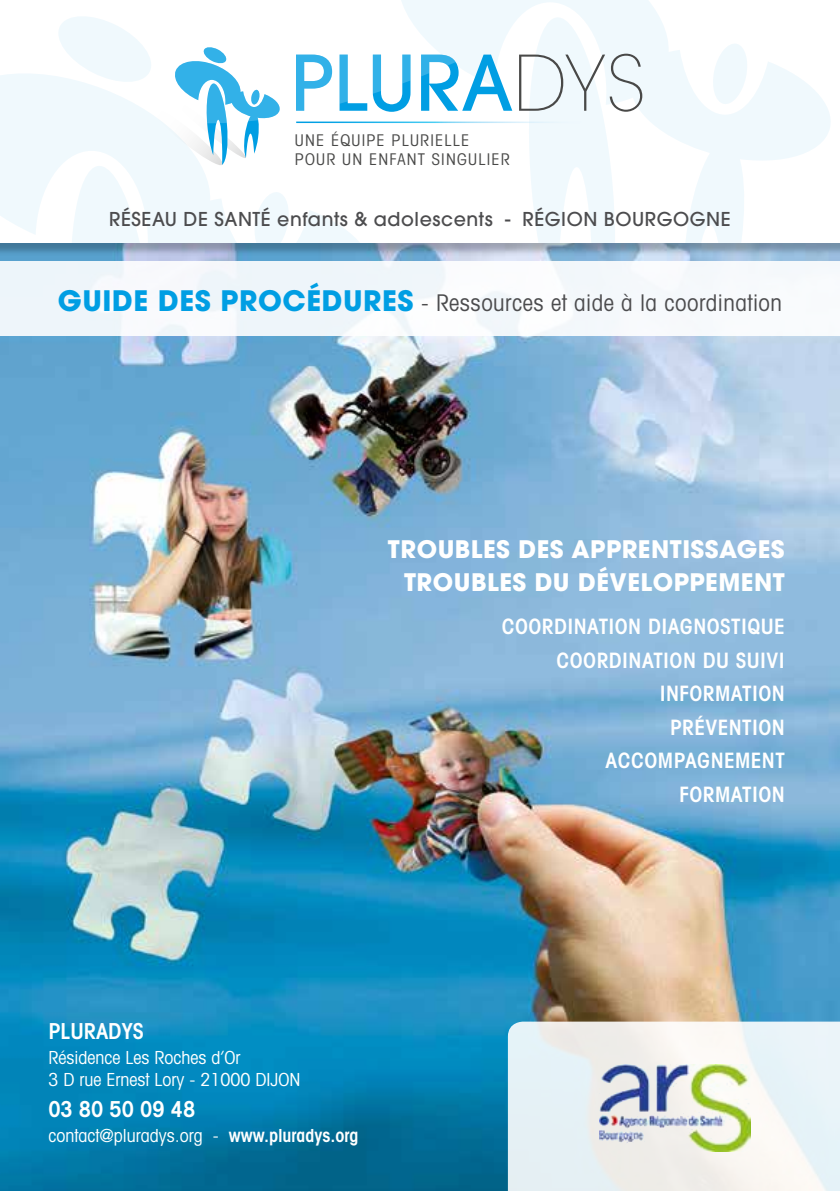
<style>
.page{position:relative;width:840px;height:1191px;background:#fff}
.page>*{position:absolute;margin:0;border:0;box-sizing:border-box;transform-origin:0 0}
.t1{font:500 75.8px "Avant Garde";color:#009ee3}
.t2{font:700 24px/33.6px "Avant Garde";letter-spacing:.02em;color:#fff;text-align:right}
.t3{font:condensed 23px "Avant Garde LT";letter-spacing:.02em;color:#4c4c4e}
.t4{font:600 condensed 22px "Avant Garde LT";color:#fff}
.t5{font:600 condensed 21.2px/33.4px "Avant Garde LT";letter-spacing:.02em;color:#fff;text-align:right}
.t6{font:500 19px "Avant Garde";letter-spacing:.03em;color:#4c4c4e}
.t7{font:condensed 18px/21.6px "Avant Garde LT";color:#fff}
.t8{font:condensed 16.2px/19.4px "Avant Garde LT";letter-spacing:.075em;color:#494948}
.s1{font-weight:200;color:#494948}
.s2{font-family:"Avant Garde";font-weight:700;font-stretch:normal;font-size:28px;color:#009ee3}
.s3{font-weight:600}
</style>
<div class="page">
<img style="left:0;top:257px;width:839px;height:934px">
<div style="left:0;top:0;width:839px;height:257px;background:#000;opacity:.26"></div>
<div style="left:0;top:0;width:839px;height:242px;background:#fff"></div>
<div style="left:0;top:261px;width:839px;height:74px;background:#f5f8fb"></div>
<svg style="left:0;top:74px;width:374px;height:168px;fill:#f1f9fd"></svg>
<svg style="left:385px;top:0;width:446px;height:160px"></svg>
<svg style="left:523px;top:15px;width:96px;height:227px"></svg>
<svg style="left:681px;top:138px;width:67px;height:104px"></svg>
<svg style="left:710px;top:42px;width:39px;height:64px"></svg>
<hr style="left:296px;top:122px;width:345px;height:1px;background:#fff">
<svg style="left:339px;top:74px;width:8px;height:30px"></svg>
<svg style="left:402px;top:55px;width:8px;height:29px"></svg>
<svg style="left:372px;top:74px;width:2px;height:20px"></svg>
<svg style="left:421px;top:55px;width:34px;height:21px"></svg>
<svg style="left:53px;top:17px;width:279px;height:225px"></svg>
<svg style="left:507px;top:1021px;width:332px;height:170px;fill:#ebf2f5"></svg>
<img style="left:599px;top:1064px;width:151px;height:87px">
<h1 class="t1" style="left:291px;top:36px;width:356px">PLURA<span class="s1">DYS</span></h1>
<p class="t8" style="left:295px;top:130px;width:216px">UNE ÉQUIPE PLURIELLE<br>POUR UN ENFANT SINGULIER</p>
<p class="t6" style="left:109px;top:207px;width:622px">RÉSEAU DE SANTÉ enfants &amp; adolescents - RÉGION BOURGOGNE</p>
<p class="t3" style="left:58px;top:288px;width:725px"><span class="s2">GUIDE DES PROCÉDURES</span> - Ressources et aide à la coordination</p>
<p class="t2" style="left:387px;top:532px;width:398px">TROUBLES DES APPRENTISSAGES<br>TROUBLES DU DÉVELOPPEMENT</p>
<p class="t5" style="left:501px;top:609px;width:284px">COORDINATION DIAGNOSTIQUE<br>COORDINATION DU SUIVI<br>INFORMATION<br>PRÉVENTION<br>ACCOMPAGNEMENT<br>FORMATION</p>
<p class="t4" style="left:48px;top:1017px;width:97px">PLURADYS</p>
<p class="t7" style="left:48px;top:1046px;width:254px">Résidence Les Roches d’Or<br>3 D rue Ernest Lory - 21000 DIJON</p>
<p class="t4" style="left:48px;top:1095px;width:148px">03 80 50 09 48</p>
<p class="t7" style="left:48px;top:1124px;width:311px">contact@pluradys.org - <span class="s3">www.pluradys.org</span></p>
</div>
